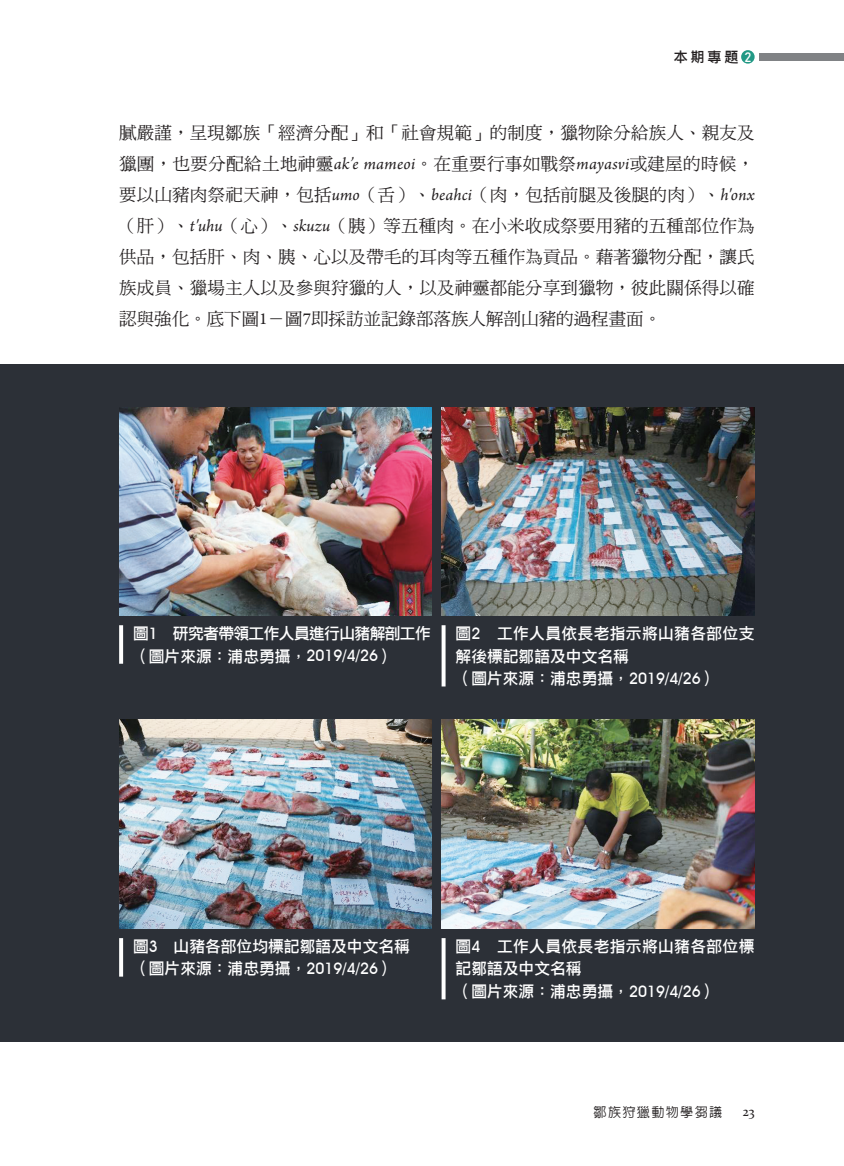
<style>
.page{position:relative;width:844px;height:1166px;background:#fff}
.page>*{position:absolute;margin:0;border:0;box-sizing:border-box;transform-origin:0 0}
.t1{font:17.5px/31px "DF Ming W5 WIN BF";color:#231f20;text-align:justify}
.t2{font:15.75px/22.8px "DF Li Hei W5 WIN BF";color:#fff}
.t3{font:15.75px/22.8px "DF Li Hei W5 WIN BF";letter-spacing:.02em;color:#fff}
.t4{font:15.75px/22.8px "DF Li Hei W5 WIN BF";letter-spacing:-.04em;color:#fff}
.t5{font:14px "DF Li Hei W5 WIN BF";color:#231f20}
.t6{font:14px "Constantia";color:#231f20;scale:.9 1}
.t7{font:500 13.12px "Lin Gothic";letter-spacing:.1em;color:#231f20}
.s1{font-family:"Bahnschrift";font-size:13.47px;color:#fff}
.s2{font-family:"Arno Pro";font-style:italic}
.s3{font-family:"Arno Pro"}
.s4{font-family:"Avant Garde IT Cby BT";font-weight:500}
</style>
<div class="page">
<div style="left:741px;top:50px;width:13px;height:14px;background:#229985;border-radius:50%"></div>
<div style="left:759px;top:53px;width:84px;height:7px;background:#808285"></div>
<div style="left:0;top:365px;width:843px;height:677px;background:#2c3037"></div>
<img style="left:119px;top:407px;width:312px;height:208px">
<img style="left:441px;top:407px;width:313px;height:208px">
<svg style="left:119px;top:625px;width:4px;height:39px"></svg>
<svg style="left:441px;top:625px;width:4px;height:61px"></svg>
<img style="left:119px;top:720px;width:313px;height:208px">
<img style="left:441px;top:720px;width:313px;height:208px">
<svg style="left:119px;top:938px;width:4px;height:38px"></svg>
<svg style="left:441px;top:938px;width:4px;height:61px"></svg>
<p class="t5" style="left:673px;top:50px;width:79px">本期專題 <span class="s1">2</span></p>
<p class="t1" style="left:119px;top:117px;width:637px">膩嚴謹，呈現鄒族「經濟分配」和「社會規範」的制度，獵物除分給族人、親友及獵團，也要分配給土地神靈<span class="s2">ak’e mameoi</span>。在重要行事如戰祭<span class="s2">mayasvi</span>或建屋的時候，要以山豬肉祭祀天神，包括<span class="s2">umo</span>（舌）、<span class="s2">beahci</span>（肉，包括前腿及後腿的肉）、<span class="s2">h'onx</span>（肝）、<span class="s2">t'uhu</span>（心）、<span class="s2">skuzu</span>（胰）等五種肉。在小米收成祭要用豬的五種部位作為供品，包括肝、肉、胰、心以及帶毛的耳肉等五種作為貢品。藉著獵物分配，讓氏族成員、獵場主人以及參與狩獵的人，以及神靈都能分享到獵物，彼此關係得以確認與強化。底下圖<span class="s3">1</span>－圖<span class="s3">7</span>即採訪並記錄部落族人解剖山豬的過程畫面。</p>
<p class="t4" style="left:133px;top:622px;width:299px">圖<span class="s4">1</span> 研究者帶領工作人員進行山豬解剖工作（圖片來源：浦忠勇攝，<span class="s4">2019/4/26</span>）</p>
<p class="t2" style="left:455px;top:622px;width:300px">圖<span class="s4">2</span> 工作人員依長老指示將山豬各部位支解後標記鄒語及中文名稱<br>（圖片來源：浦忠勇攝，<span class="s4">2019/4/26</span>）</p>
<p class="t2" style="left:133px;top:934px;width:278px">圖<span class="s4">3</span> 山豬各部位均標記鄒語及中文名稱（圖片來源：浦忠勇攝，<span class="s4">2019/4/26</span>）</p>
<p class="t3" style="left:455px;top:934px;width:300px">圖<span class="s4">4</span> 工作人員依長老指示將山豬各部位標記鄒語及中文名稱<br>（圖片來源：浦忠勇攝，<span class="s4">2019/4/26</span>）</p>
<p class="t7" style="left:593px;top:1105px;width:130px">鄒族狩獵動物學芻議</p>
<p class="t6" style="left:742px;top:1102px;width:14px">23</p>
</div>
